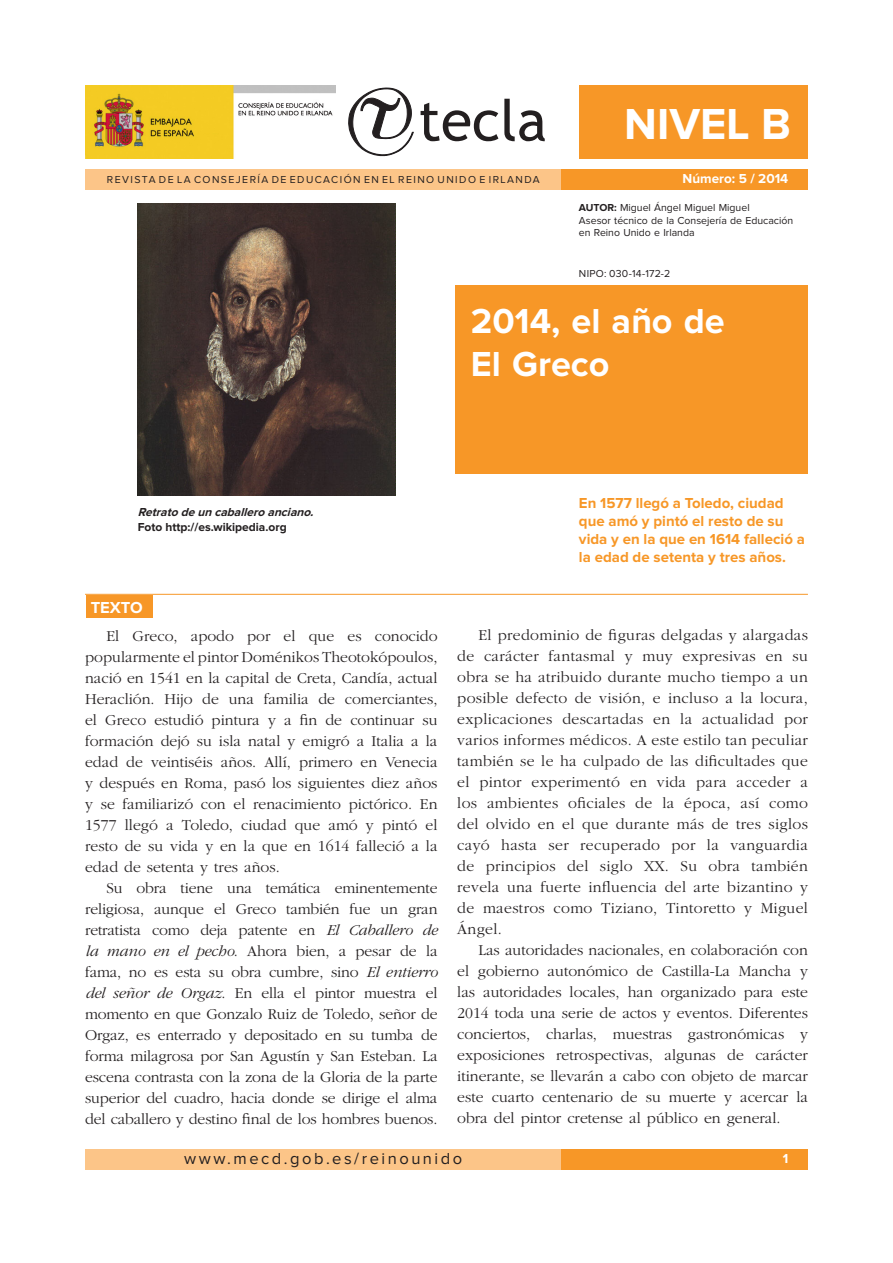
<style>
.page{position:relative;width:893px;height:1263px;background:#fff}
.page>*{position:absolute;margin:0;border:0;box-sizing:border-box;transform-origin:0 0}
.t1{font:700 45px "Proxima Nova";color:#fff}
.TITULO_GENERAL{font:700 36px "Proxima Nova";color:#fff}
.t2{font:16.5px "Proxima Nova";letter-spacing:.155em;color:#231f20}
.t3{font:700 16.5px "Proxima Nova";color:#fff}
.CUERPO{font:300 15.75px/21px "Garamond";color:#231f20;text-align:justify}
.TEXTO_SIMULADO{font:700 15px/18px "Proxima Nova";color:#f79727}
.t4{font:700 13.5px "Proxima Nova";color:#fff}
.PIE_FOTO{font:italic 700 12px "Proxima Nova";color:#231f20}
.PIE_FOTO-2{font:700 12px "Proxima Nova";color:#231f20}
.NOMBRE_AUTOR{font:10.5px/12.6px "Proxima Nova";color:#231f20}
.NOMBRE_AUTOR-2{font:10.5px "Proxima Nova";letter-spacing:.135em;color:#231f20}
.NIPO{font:10.5px "Proxima Nova";letter-spacing:.025em;color:#231f20}
.s1{font-weight:700}
.s2{font-style:italic}
</style>
<div class="page">
<div style="left:85px;top:1149px;width:723px;height:20px;background:#f79727"></div>
<div style="left:85px;top:1149px;width:476px;height:20px;background:#fcc588"></div>
<div style="left:85px;top:169px;width:723px;height:21px;background:#f79727"></div>
<div style="left:85px;top:169px;width:476px;height:21px;background:#fcc588"></div>
<svg style="left:348px;top:87px;width:66px;height:69px"></svg>
<svg style="left:421px;top:103px;width:77px;height:38px"></svg>
<svg style="left:504px;top:99px;width:41px;height:42px"></svg>
<div style="left:579px;top:85px;width:229px;height:73px;background:#f79727"></div>
<div style="left:86px;top:595px;width:66px;height:23px;background:#f79727"></div>
<hr style="left:85px;top:594px;width:723px;height:1px;background:#f79727">
<div style="left:455px;top:285px;width:353px;height:188px;background:#f79727"></div>
<img style="left:86px;top:85px;width:250px;height:74px">
<img style="left:138px;top:203px;width:257px;height:293px">
<p class="t1" style="left:624px;top:103px;width:168px">NIVEL B</p>
<p class="NOMBRE_AUTOR-2" style="left:107px;top:175px;width:434px">REVISTA DE LA CONSEJERÍA DE EDUCACIÓN EN EL REINO UNIDO E IRLANDA</p>
<p class="t4" style="left:683px;top:173px;width:107px">Número: 5 / 2014</p>
<p class="NOMBRE_AUTOR" style="left:579px;top:202px;width:172px"><span class="s1">AUTOR:</span> Miguel Ángel Miguel Miguel</p>
<p class="NOMBRE_AUTOR" style="left:579px;top:214px;width:216px">Asesor técnico de la Consejería de Educación en Reino Unido e Irlanda</p>
<p class="NIPO" style="left:579px;top:269px;width:93px">NIPO: 030-14-172-2</p>
<p class="TITULO_GENERAL" style="left:471px;top:305px;width:255px">2014, el año de</p>
<p class="TITULO_GENERAL" style="left:471px;top:348px;width:140px">El Greco</p>
<p class="PIE_FOTO" style="left:138px;top:507px;width:180px">Retrato de un caballero anciano.</p>
<p class="PIE_FOTO-2" style="left:138px;top:521px;width:150px">Foto http://es.wikipedia.org</p>
<p class="t3" style="left:91px;top:600px;width:54px">TEXTO</p>
<p class="CUERPO" style="left:85px;top:625px;width:354px;text-indent:21px">El Greco, apodo por el que es conocido popularmente el pintor Doménikos Theotokópoulos, nació en 1541 en la capital de Creta, Candía, actual Heraclión. Hijo de una familia de comerciantes, el Greco estudió pintura y a fin de continuar su formación dejó su isla natal y emigró a Italia a la edad de veintiséis años. Allí, primero en Venecia y después en Roma, pasó los siguientes diez años y se familiarizó con el renacimiento pictórico. En 1577 llegó a Toledo, ciudad que amó y pintó el resto de su vida y en la que en 1614 falleció a la edad de setenta y tres años.</p>
<p class="CUERPO" style="left:85px;top:877px;width:354px;text-indent:21px">Su obra tiene una temática eminentemente religiosa, aunque el Greco también fue un gran retratista como deja patente en <span class="s2">El Caballero de la mano en el pecho</span>. Ahora bien, a pesar de la fama, no es esta su obra cumbre, sino <span class="s2">El entierro del señor de Orgaz</span>. En ella el pintor muestra el momento en que Gonzalo Ruiz de Toledo, señor de Orgaz, es enterrado y depositado en su tumba de forma milagrosa por San Agustín y San Esteban. La escena contrasta con la zona de la Gloria de la parte superior del cuadro, hacia donde se dirige el alma del caballero y destino final de los hombres buenos.</p>
<p class="TEXTO_SIMULADO" style="left:579px;top:494px;width:227px">En 1577 llegó a Toledo, ciudad que amó y pintó el resto de su vida y en la que en 1614 falleció a la edad de setenta y tres años.</p>
<p class="CUERPO" style="left:457px;top:624px;width:352px;text-indent:21px">El predominio de figuras delgadas y alargadas de carácter fantasmal y muy expresivas en su obra se ha atribuido durante mucho tiempo a un posible defecto de visión, e incluso a la locura, explicaciones descartadas en la actualidad por varios informes médicos. A este estilo tan peculiar también se le ha culpado de las dificultades que el pintor experimentó en vida para acceder a los ambientes oficiales de la época, así como del olvido en el que durante más de tres siglos cayó hasta ser recuperado por la vanguardia de principios del siglo XX. Su obra también revela una fuerte influencia del arte bizantino y de maestros como Tiziano, Tintoretto y Miguel Ángel.</p>
<p class="CUERPO" style="left:457px;top:939px;width:352px;text-indent:21px">Las autoridades nacionales, en colaboración con el gobierno autonómico de Castilla-La Mancha y las autoridades locales, han organizado para este 2014 toda una serie de actos y eventos. Diferentes conciertos, charlas, muestras gastronómicas y exposiciones retrospectivas, algunas de carácter itinerante, se llevarán a cabo con objeto de marcar este cuarto centenario de su muerte y acercar la obra del pintor cretense al público en general.</p>
<p class="t2" style="left:184px;top:1151px;width:280px">www.mecd.gob.es/reinounido</p>
<p class="t4" style="left:783px;top:1152px;width:7px">1</p>
</div>
